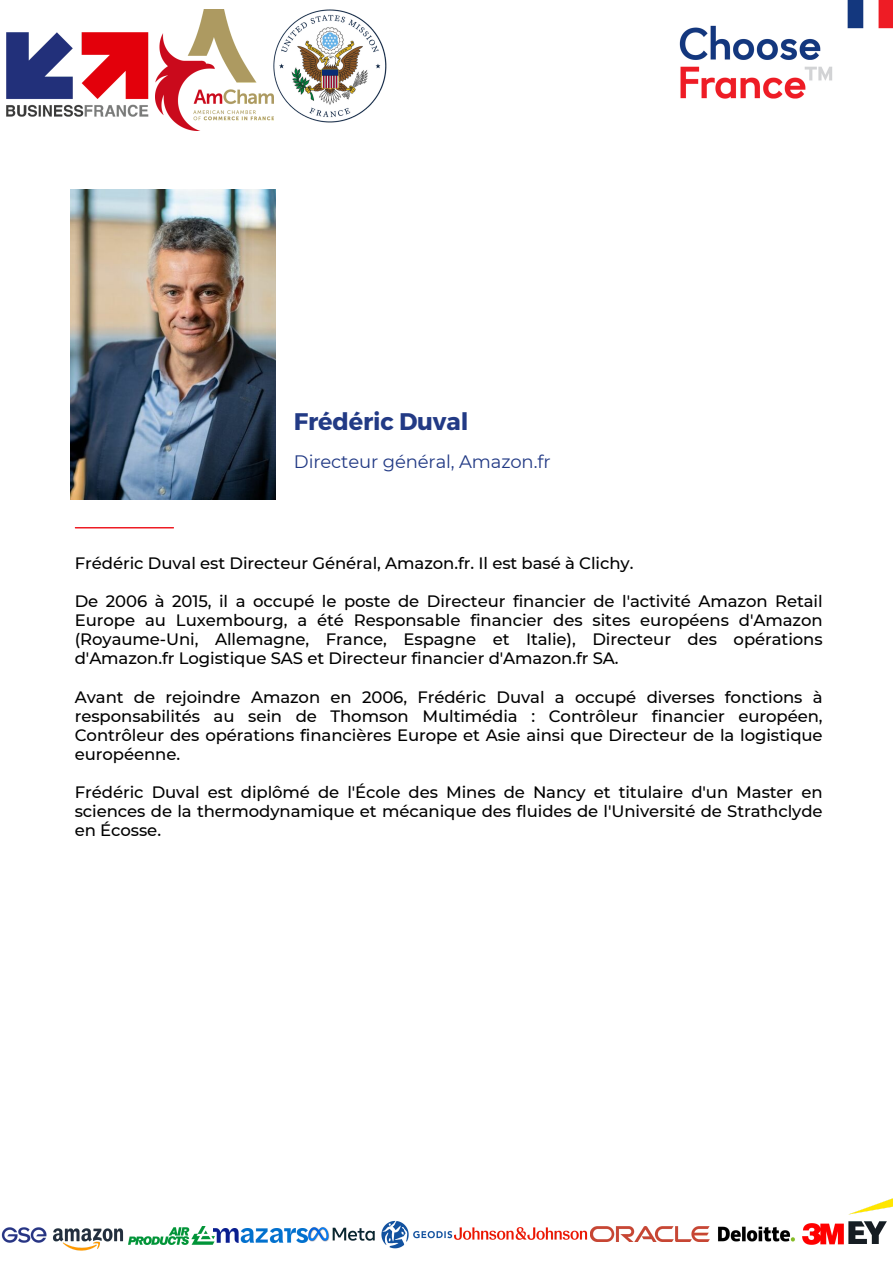
<style>
.page{position:relative;width:893px;height:1264px;background:#fff}
.page>*{position:absolute;margin:0;border:0;box-sizing:border-box;transform-origin:0 0}
.t1{font:700 24px "Montserrat";letter-spacing:-.01em;color:#223a85}
.t2{font:18px "Montserrat";letter-spacing:-.005em;color:#223a85}
.t3{font:500 16.5px/19px "Montserrat";letter-spacing:-.005em;color:#000;text-align:justify}
</style>
<div class="page">
<img style="left:70px;top:190px;width:206px;height:309px">
<svg style="left:75px;top:527px;width:99px;height:1px"></svg>
<img style="left:273px;top:9px;width:114px;height:114px">
<img style="left:155px;top:9px;width:118px;height:122px">
<img style="left:6px;top:32px;width:143px;height:85px">
<img style="left:132px;top:1226px;width:82px;height:18px">
<img style="left:214px;top:1228px;width:93px;height:14px">
<img style="left:454px;top:1227px;width:134px;height:13px">
<img style="left:1px;top:1227px;width:43px;height:16px">
<img style="left:848px;top:1198px;width:44px;height:45px">
<img style="left:44px;top:1228px;width:88px;height:23px">
<img style="left:590px;top:1226px;width:119px;height:15px">
<img style="left:307px;top:1227px;width:68px;height:15px">
<img style="left:802px;top:1223px;width:41px;height:21px">
<img style="left:718px;top:1226px;width:77px;height:16px">
<img style="left:381px;top:1220px;width:72px;height:29px">
<img style="left:679px;top:0;width:213px;height:99px">
<p class="t1" style="left:294px;top:405px;width:176px">Frédéric Duval</p>
<p class="t2" style="left:294px;top:451px;width:258px">Directeur général, Amazon.fr</p>
<p class="t3" style="left:75px;top:553px;width:560px">Frédéric Duval est Directeur Général, Amazon.fr. Il est basé à Clichy.</p>
<p class="t3" style="left:75px;top:591px;width:749px">De 2006 à 2015, il a occupé le poste de Directeur financier de l'activité Amazon Retail Europe au Luxembourg, a été Responsable financier des sites européens d'Amazon (Royaume-Uni, Allemagne, France, Espagne et Italie), Directeur des opérations d'Amazon.fr Logistique SAS et Directeur financier d'Amazon.fr SA.</p>
<p class="t3" style="left:75px;top:687px;width:749px">Avant de rejoindre Amazon en 2006, Frédéric Duval a occupé diverses fonctions à responsabilités au sein de Thomson Multimédia : Contrôleur financier européen, Contrôleur des opérations financières Europe et Asie ainsi que Directeur de la logistique européenne.</p>
<p class="t3" style="left:75px;top:782px;width:749px">Frédéric Duval est diplômé de l'École des Mines de Nancy et titulaire d'un Master en sciences de la thermodynamique et mécanique des fluides de l'Université de Strathclyde en Écosse.</p>
</div>
